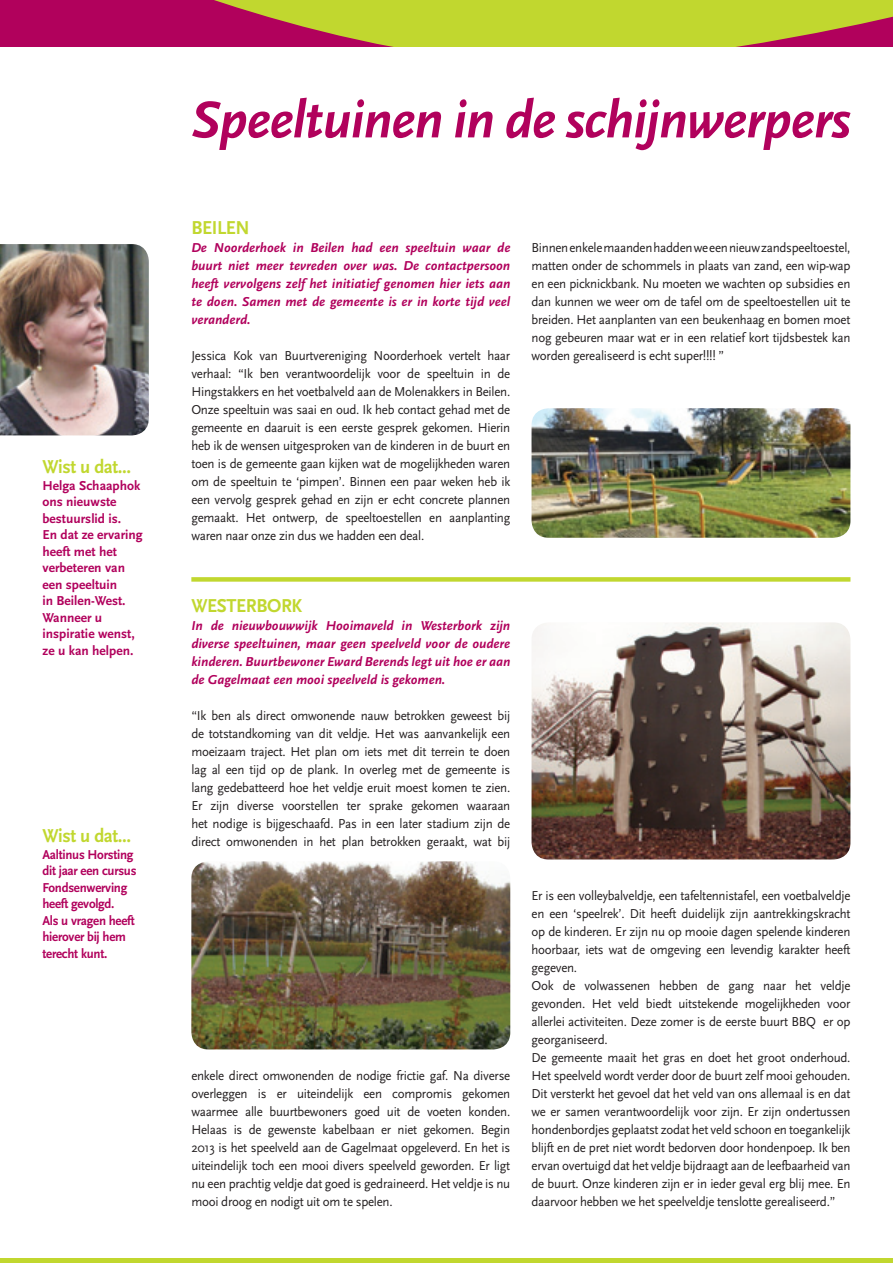
<style>
.page{position:relative;width:893px;height:1263px;background:#fff}
.page>*{position:absolute;margin:0;border:0;box-sizing:border-box;transform-origin:0 0}
.t1{font:italic 700 54px "Scala Sans";letter-spacing:-.02em;color:#b1015c}
.t2{font:700 19.5px "Scala Sans";letter-spacing:-.02em;color:#c1d72f;scale:.96 1}
.t3{font:13.5px/18px "Scala Sans";letter-spacing:-.02em;color:#231f20;text-align:justify;scale:.96 1}
.t4{font:italic 700 13.5px/18px "Scala Sans";color:#b1015c;text-align:justify}
.t5{font:700 13.5px/16.5px "Scala Sans";color:#b1015c}
.t6{font:700 13.5px/16.5px "Scala Sans";letter-spacing:-.02em;color:#b1015c;scale:.96 1}
</style>
<div class="page">
<svg style="left:0;top:0;width:893px;height:47px;background:#ba8440"></svg>
<hr style="left:0;top:1259px;width:893px;height:4px;background:#c1d72f">
<img style="left:531px;top:408px;width:319px;height:130px">
<img style="left:191px;top:861px;width:319px;height:188px">
<img style="left:531px;top:622px;width:319px;height:237px">
<div style="left:191px;top:577px;width:659px;height:5px;background:#c1d72f"></div>
<img style="left:0;top:244px;width:149px;height:191px">
<h2 class="t2" style="left:43px;top:456px;width:94px">Wist u dat...</h2>
<p class="t5" style="left:43px;top:477px;width:102px">Helga Schaaphok ons nieuwste bestuurslid is.<br>En dat ze ervaring heeft met het verbeteren van een speeltuin<br>in Beilen-West.<br>Wanneer u inspiratie wenst, ze u kan helpen.</p>
<h2 class="t2" style="left:43px;top:825px;width:94px">Wist u dat...</h2>
<p class="t6" style="left:43px;top:846px;width:99px">Aaltinus Horsting dit jaar een cursus<br>Fondsenwerving heeft gevolgd.<br>Als u vragen heeft hierover bij hem terecht kunt.</p>
<h1 class="t1" style="left:191px;top:91px;width:661px">Speeltuinen in de schijnwerpers</h1>
<h2 class="t2" style="left:191px;top:217px;width:48px">Beilen</h2>
<p class="t4" style="left:191px;top:239px;width:320px">De Noorderhoek in Beilen had een speeltuin waar de buurt niet meer tevreden over was. De contactpersoon heeft vervolgens zelf het initiatief genomen hier iets aan te doen. Samen met de gemeente is er in korte tijd veel veranderd.</p>
<p class="t3" style="left:191px;top:347px;width:334px">Jessica Kok van Buurtvereniging Noorderhoek vertelt haar verhaal: “Ik ben verantwoordelijk voor de speeltuin in de Hingstakkers en het voetbalveld aan de Molenakkers in Beilen.<br>Onze speeltuin was saai en oud. Ik heb contact gehad met de gemeente en daaruit is een eerste gesprek gekomen. Hierin heb ik de wensen uitgesproken van de kinderen in de buurt en toen is de gemeente gaan kijken wat de mogelijkheden waren om de speeltuin te ‘pimpen’. Binnen een paar weken heb ik een vervolg gesprek gehad en zijn er echt concrete plannen gemaakt. Het ontwerp, de speeltoestellen en aanplanting waren naar onze zin dus we hadden een deal.</p>
<p class="t3" style="left:532px;top:239px;width:334px">Binnen enkele maanden hadden we een nieuw zandspeeltoestel, matten onder de schommels in plaats van zand, een wip-wap en een picknickbank. Nu moeten we wachten op subsidies en dan kunnen we weer om de tafel om de speeltoestellen uit te breiden. Het aanplanten van een beukenhaag en bomen moet nog gebeuren maar wat er in een relatief kort tijdsbestek kan worden gerealiseerd is echt super!!!! ”</p>
<h2 class="t2" style="left:191px;top:595px;width:28px">Westerb</h2>
<h2 class="t2" style="left:267px;top:595px;width:36px">ork</h2>
<p class="t4" style="left:191px;top:617px;width:320px">In de nieuwbouwwijk Hooimaveld in Westerbork zijn diverse speeltuinen, maar geen speelveld voor de oudere kinderen. Buurtbewoner Eward Berends legt uit hoe er aan de Gagelmaat een mooi speelveld is gekomen.</p>
<p class="t3" style="left:191px;top:707px;width:334px">“Ik ben als direct omwonende nauw betrokken geweest bij de totstandkoming van dit veldje. Het was aanvankelijk een moeizaam traject. Het plan om iets met dit terrein te doen lag al een tijd op de plank. In overleg met de gemeente is lang gedebatteerd hoe het veldje eruit moest komen te zien.<br>Er zijn diverse voorstellen ter sprake gekomen waaraan het nodige is bijgeschaafd. Pas in een later stadium zijn de direct omwonenden in het plan betrokken geraakt, wat bij</p>
<p class="t3" style="left:191px;top:1067px;width:334px">enkele direct omwonenden de nodige frictie gaf. Na diverse overleggen is er uiteindelijk een compromis gekomen waarmee alle buurtbewoners goed uit de voeten konden.<br>Helaas is de gewenste kabelbaan er niet gekomen. Begin 2013 is het speelveld aan de Gagelmaat opgeleverd. En het is uiteindelijk toch een mooi divers speelveld geworden. Er ligt nu een prachtig veldje dat goed is gedraineerd. Het veldje is nu mooi droog en nodigt uit om te spelen.</p>
<p class="t3" style="left:532px;top:887px;width:334px;text-align:left">Er is een volleybalveldje, een tafeltennistafel, een voetbalveldje en een ‘speelrek’. Dit heeft duidelijk zijn aantrekkingskracht op de kinderen. Er zijn nu op mooie dagen spelende kinderen hoorbaar, iets wat de omgeving een levendig karakter heeft gegeven.<br>Ook de volwassenen hebben de gang naar het veldje gevonden. Het veld biedt uitstekende mogelijkheden voor allerlei activiteiten. Deze zomer is de eerste buurt BBQ er op georganiseerd.<br>De gemeente maait het gras en doet het groot onderhoud.<br>Het speelveld wordt verder door de buurt zelf mooi gehouden.<br>Dit versterkt het gevoel dat het veld van ons allemaal is en dat we er samen verantwoordelijk voor zijn. Er zijn ondertussen hondenbordjes geplaatst zodat het veld schoon en toegankelijk blijft en de pret niet wordt bedorven door hondenpoep. Ik ben ervan overtuigd dat het veldje bijdraagt aan de leefbaarheid van de buurt. Onze kinderen zijn er in ieder geval erg blij mee. En daarvoor hebben we het speelveldje tenslotte gerealiseerd.”</p>
</div>
